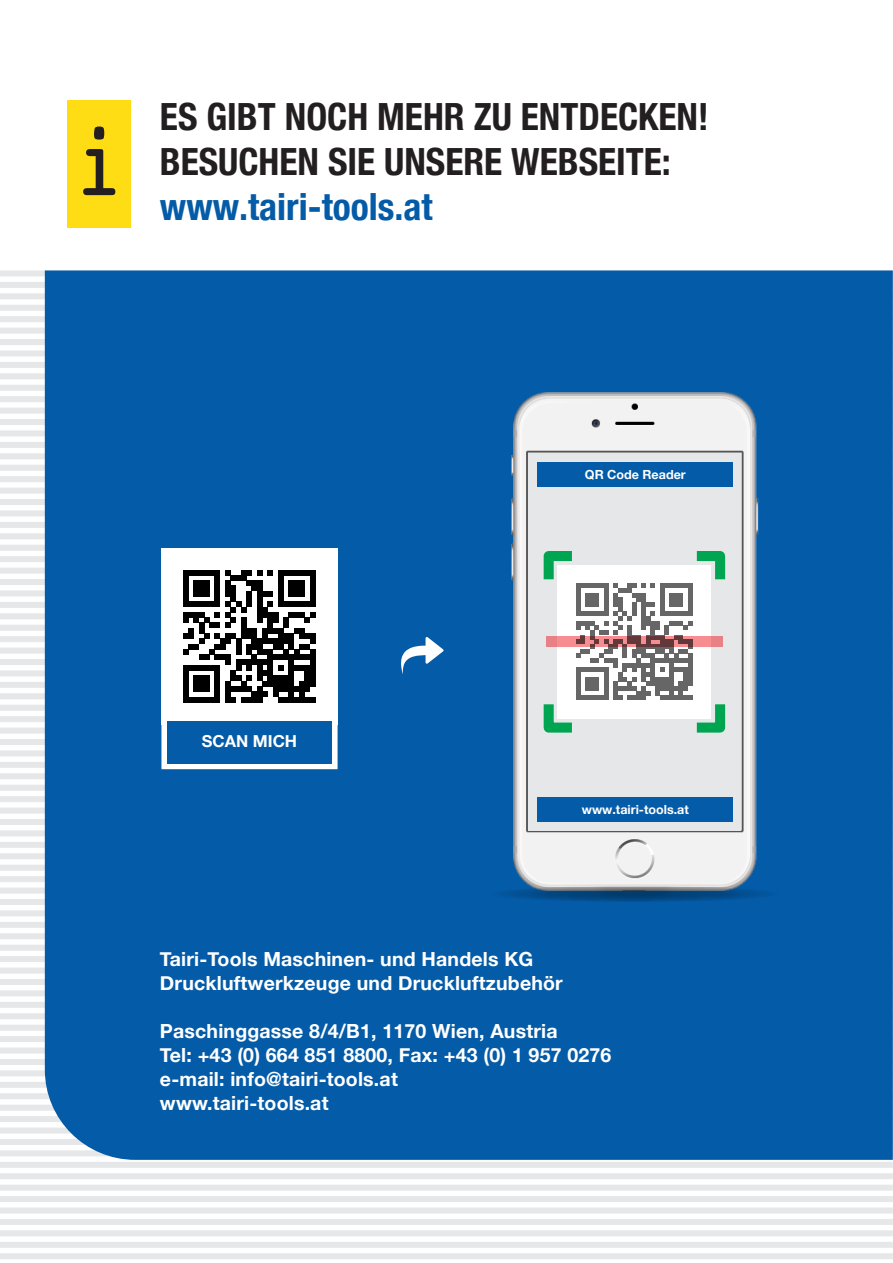
<style>
.page{position:relative;width:893px;height:1263px;background:#fff}
.page>*{position:absolute;margin:0;border:0;box-sizing:border-box;transform-origin:0 0}
.t1{font:700 condensed 37.5px/45px "Helvetica Neue";color:#231f20}
.t2{font:700 condensed 37.5px "Helvetica Neue";color:#045ba7}
.t3{font:700 19.5px/24px "Helvetica Neue";letter-spacing:.01em;color:#fff}
.t4{font:700 16.5px "Helvetica Neue";color:#fff}
.t5{font:700 12.6px "Helvetica Neue";color:#fff}
</style>
<div class="page">
<div style="left:0;top:270px;width:893px;height:6px;background:#e6e7e8"></div>
<div style="left:0;top:282px;width:893px;height:6px;background:#e6e7e8"></div>
<div style="left:0;top:293px;width:893px;height:6px;background:#e6e7e8"></div>
<div style="left:0;top:305px;width:893px;height:6px;background:#e6e7e8"></div>
<div style="left:0;top:316px;width:893px;height:6px;background:#e6e7e8"></div>
<div style="left:0;top:328px;width:893px;height:6px;background:#e6e7e8"></div>
<div style="left:0;top:339px;width:893px;height:6px;background:#e6e7e8"></div>
<div style="left:0;top:350px;width:893px;height:6px;background:#e6e7e8"></div>
<div style="left:0;top:362px;width:893px;height:6px;background:#e6e7e8"></div>
<div style="left:0;top:373px;width:893px;height:6px;background:#e6e7e8"></div>
<div style="left:0;top:385px;width:893px;height:6px;background:#e6e7e8"></div>
<div style="left:0;top:396px;width:893px;height:6px;background:#e6e7e8"></div>
<div style="left:0;top:408px;width:893px;height:6px;background:#e6e7e8"></div>
<div style="left:0;top:419px;width:893px;height:6px;background:#e6e7e8"></div>
<div style="left:0;top:430px;width:893px;height:6px;background:#e6e7e8"></div>
<div style="left:0;top:442px;width:893px;height:6px;background:#e6e7e8"></div>
<div style="left:0;top:453px;width:893px;height:6px;background:#e6e7e8"></div>
<div style="left:0;top:465px;width:893px;height:6px;background:#e6e7e8"></div>
<div style="left:0;top:476px;width:893px;height:6px;background:#e6e7e8"></div>
<div style="left:0;top:488px;width:893px;height:6px;background:#e6e7e8"></div>
<div style="left:0;top:499px;width:893px;height:6px;background:#e6e7e8"></div>
<div style="left:0;top:510px;width:893px;height:6px;background:#e6e7e8"></div>
<div style="left:0;top:522px;width:893px;height:6px;background:#e6e7e8"></div>
<div style="left:0;top:533px;width:893px;height:6px;background:#e6e7e8"></div>
<div style="left:0;top:545px;width:893px;height:6px;background:#e6e7e8"></div>
<div style="left:0;top:556px;width:893px;height:6px;background:#e6e7e8"></div>
<div style="left:0;top:568px;width:893px;height:6px;background:#e6e7e8"></div>
<div style="left:0;top:579px;width:893px;height:6px;background:#e6e7e8"></div>
<div style="left:0;top:590px;width:893px;height:6px;background:#e6e7e8"></div>
<div style="left:0;top:602px;width:893px;height:6px;background:#e6e7e8"></div>
<div style="left:0;top:613px;width:893px;height:6px;background:#e6e7e8"></div>
<div style="left:0;top:625px;width:893px;height:6px;background:#e6e7e8"></div>
<div style="left:0;top:636px;width:893px;height:6px;background:#e6e7e8"></div>
<div style="left:0;top:647px;width:893px;height:6px;background:#e6e7e8"></div>
<div style="left:0;top:659px;width:893px;height:6px;background:#e6e7e8"></div>
<div style="left:0;top:670px;width:893px;height:6px;background:#e6e7e8"></div>
<div style="left:0;top:682px;width:893px;height:6px;background:#e6e7e8"></div>
<div style="left:0;top:693px;width:893px;height:6px;background:#e6e7e8"></div>
<div style="left:0;top:705px;width:893px;height:6px;background:#e6e7e8"></div>
<div style="left:0;top:716px;width:893px;height:6px;background:#e6e7e8"></div>
<div style="left:0;top:727px;width:893px;height:6px;background:#e6e7e8"></div>
<div style="left:0;top:739px;width:893px;height:6px;background:#e6e7e8"></div>
<div style="left:0;top:750px;width:893px;height:6px;background:#e6e7e8"></div>
<div style="left:0;top:762px;width:893px;height:6px;background:#e6e7e8"></div>
<div style="left:0;top:773px;width:893px;height:6px;background:#e6e7e8"></div>
<div style="left:0;top:785px;width:893px;height:6px;background:#e6e7e8"></div>
<div style="left:0;top:796px;width:893px;height:6px;background:#e6e7e8"></div>
<div style="left:0;top:807px;width:893px;height:6px;background:#e6e7e8"></div>
<div style="left:0;top:819px;width:893px;height:6px;background:#e6e7e8"></div>
<div style="left:0;top:830px;width:893px;height:6px;background:#e6e7e8"></div>
<div style="left:0;top:842px;width:893px;height:6px;background:#e6e7e8"></div>
<div style="left:0;top:853px;width:893px;height:6px;background:#e6e7e8"></div>
<div style="left:0;top:865px;width:893px;height:6px;background:#e6e7e8"></div>
<div style="left:0;top:876px;width:893px;height:6px;background:#e6e7e8"></div>
<div style="left:0;top:887px;width:893px;height:6px;background:#e6e7e8"></div>
<div style="left:0;top:899px;width:893px;height:6px;background:#e6e7e8"></div>
<div style="left:0;top:910px;width:893px;height:6px;background:#e6e7e8"></div>
<div style="left:0;top:922px;width:893px;height:6px;background:#e6e7e8"></div>
<div style="left:0;top:933px;width:893px;height:6px;background:#e6e7e8"></div>
<div style="left:0;top:945px;width:893px;height:6px;background:#e6e7e8"></div>
<div style="left:0;top:956px;width:893px;height:6px;background:#e6e7e8"></div>
<div style="left:0;top:967px;width:893px;height:6px;background:#e6e7e8"></div>
<div style="left:0;top:979px;width:893px;height:6px;background:#e6e7e8"></div>
<div style="left:0;top:990px;width:893px;height:6px;background:#e6e7e8"></div>
<div style="left:0;top:1002px;width:893px;height:6px;background:#e6e7e8"></div>
<div style="left:0;top:1013px;width:893px;height:6px;background:#e6e7e8"></div>
<div style="left:0;top:1025px;width:893px;height:6px;background:#e6e7e8"></div>
<div style="left:0;top:1036px;width:893px;height:6px;background:#e6e7e8"></div>
<div style="left:0;top:1047px;width:893px;height:6px;background:#e6e7e8"></div>
<div style="left:0;top:1059px;width:893px;height:6px;background:#e6e7e8"></div>
<div style="left:0;top:1070px;width:893px;height:6px;background:#e6e7e8"></div>
<div style="left:0;top:1082px;width:893px;height:6px;background:#e6e7e8"></div>
<div style="left:0;top:1093px;width:893px;height:6px;background:#e6e7e8"></div>
<div style="left:0;top:1105px;width:893px;height:6px;background:#e6e7e8"></div>
<div style="left:0;top:1116px;width:893px;height:6px;background:#e6e7e8"></div>
<div style="left:0;top:1127px;width:893px;height:6px;background:#e6e7e8"></div>
<div style="left:0;top:1139px;width:893px;height:6px;background:#e6e7e8"></div>
<div style="left:0;top:1150px;width:893px;height:6px;background:#e6e7e8"></div>
<div style="left:0;top:1162px;width:893px;height:6px;background:#e6e7e8"></div>
<div style="left:0;top:1173px;width:893px;height:6px;background:#e6e7e8"></div>
<div style="left:0;top:1185px;width:893px;height:6px;background:#e6e7e8"></div>
<div style="left:0;top:1196px;width:893px;height:6px;background:#e6e7e8"></div>
<div style="left:0;top:1207px;width:893px;height:6px;background:#e6e7e8"></div>
<div style="left:0;top:1219px;width:893px;height:6px;background:#e6e7e8"></div>
<div style="left:0;top:1230px;width:893px;height:6px;background:#e6e7e8"></div>
<div style="left:0;top:1242px;width:893px;height:6px;background:#e6e7e8"></div>
<div style="left:0;top:1253px;width:893px;height:6px;background:#e6e7e8"></div>
<div style="left:45px;top:270px;width:848px;height:890px;background:#045ba7"></div>
<svg style="left:401px;top:637px;width:43px;height:37px;background:#5690c3"></svg>
<div style="left:67px;top:100px;width:64px;height:127px;background:#ffdd15"></div>
<svg style="left:83px;top:126px;width:32px;height:69px"></svg>
<img style="left:510px;top:392px;width:249px;height:498px">
<div style="left:529px;top:453px;width:212px;height:377px;background:#e6e7e8"></div>
<svg style="left:485px;top:886px;width:299px;height:16px;background:#21598a"></svg>
<div style="left:537px;top:462px;width:196px;height:25px;background:#045ba7"></div>
<div style="left:537px;top:797px;width:196px;height:25px;background:#045ba7"></div>
<div style="left:161px;top:548px;width:177px;height:221px;border:6px solid #fff"></div>
<div style="left:162px;top:548px;width:176px;height:176px;background:#fff"></div>
<div style="left:167px;top:721px;width:165px;height:42px;background:#045ba7"></div>
<svg style="left:183px;top:570px;width:132px;height:132px"></svg>
<svg style="left:543px;top:551px;width:183px;height:182px"></svg>
<h1 class="t1" style="left:160px;top:91px;width:550px">ES GIBT NOCH MEHR ZU ENTDECKEN!<br>BESUCHEN SIE UNSERE WEBSEITE:</h1>
<h1 class="t2" style="left:160px;top:175px;width:274px">www.tairi-tools.at</h1>
<p class="t4" style="left:202px;top:728px;width:97px">SCAN MICH</p>
<p class="t5" style="left:585px;top:464px;width:102px">QR Code Reader</p>
<p class="t5" style="left:582px;top:800px;width:109px">www.tairi-tools.at</p>
<p class="t3" style="left:160px;top:948px;width:404px">Tairi-Tools Maschinen- und Handels KG<br>Druckluftwerkzeuge und Druckluftzubehör</p>
<p class="t3" style="left:160px;top:1020px;width:453px">Paschinggasse 8/4/B1, 1170 Wien, Austria<br>Tel: +43 (0) 664 851 8800, Fax: +43 (0) 1 957 0276 e-mail: info@tairi-tools.at<br>www.tairi-tools.at</p>
</div>
